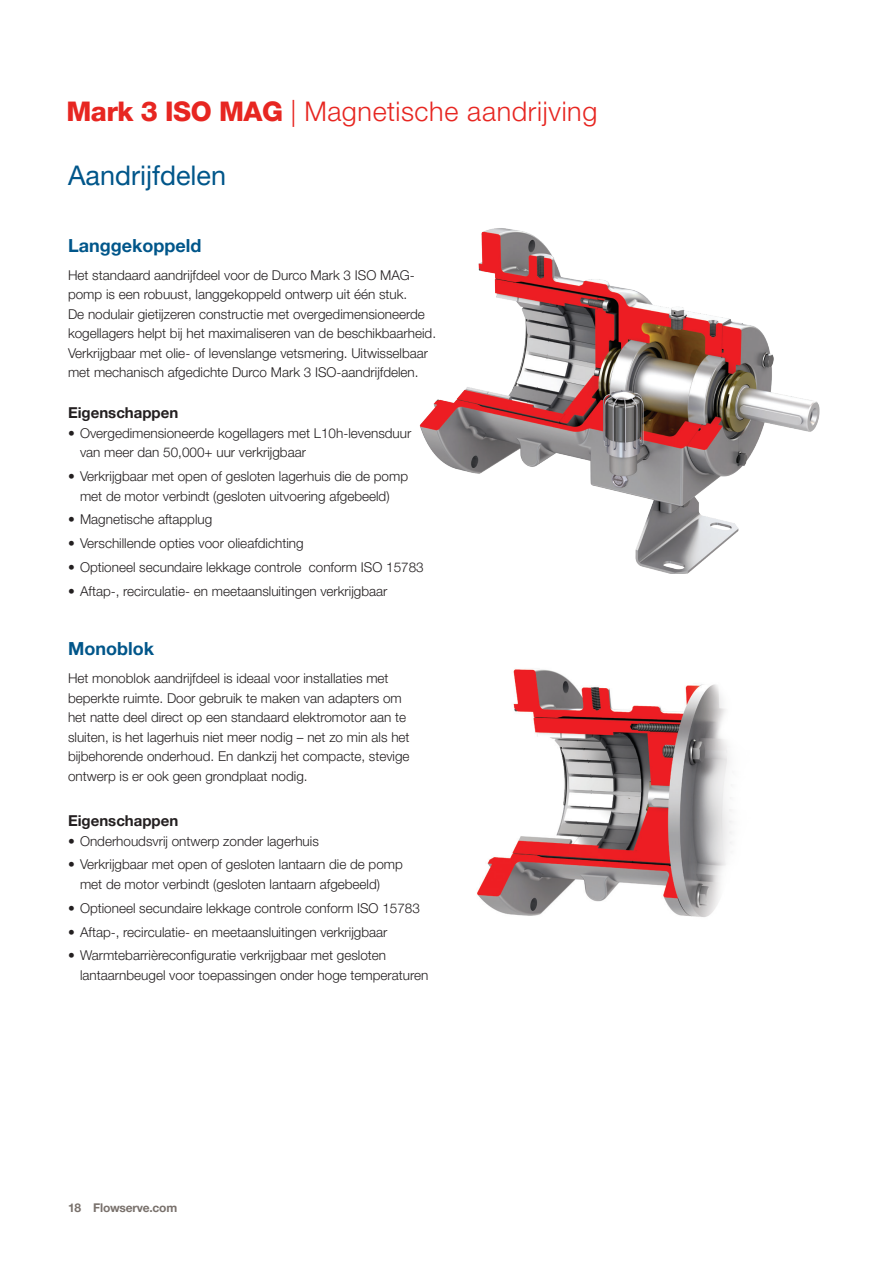
<style>
.page{position:relative;width:893px;height:1263px;background:#fff}
.page>*{position:absolute;margin:0;border:0;box-sizing:border-box;transform-origin:0 0}
.Headline_Level_1__red{font:300 27px "Helvetica Neue LT Pro";letter-spacing:.02em;color:#e72621}
.Headline_Level_2__blue{font:27px "Helvetica Neue LT Pro";color:#00568a}
.Subhead_Level_1__blue{font:700 18px "Helvetica Neue LT Pro";color:#00568a}
.Subhead_Level_2__black{font:700 15px "Helvetica Neue LT Pro";color:#231f20}
.Body_copy{font:300 13.5px/19.5px "Helvetica Neue LT Pro";color:#231f20}
.t1{font:700 12px "Helvetica Neue LT Pro";letter-spacing:-.02em;color:#79716c}
.s1{font-weight:800}
</style>
<div class="page">
<img style="left:419px;top:228px;width:401px;height:345px">
<img style="left:477px;top:669px;width:256px;height:248px">
<p class="Headline_Level_1__red" style="left:67px;top:95px;width:532px"><span class="s1">Mark 3 ISO MAG</span> | Magnetische aandrijving</p>
<p class="Headline_Level_2__blue" style="left:68px;top:159px;width:160px">Aandrijfdelen</p>
<p class="Subhead_Level_1__blue" style="left:68px;top:234px;width:135px">Langgekoppeld</p>
<p class="Body_copy" style="left:68px;top:265px;width:370px">Het standaard aandrijfdeel voor de Durco Mark 3 ISO MAG&shy;pomp is een robuust, langgekoppeld ontwerp uit één stuk.<br>De nodulair gietijzeren constructie met overgedimensioneerde kogellagers helpt bij het maximaliseren van de beschikbaarheid.<br>Verkrijgbaar met olie- of levenslange vetsmering. Uitwisselbaar met mechanisch afgedichte Durco Mark 3 ISO-aandrijfdelen.</p>
<p class="Subhead_Level_2__black" style="left:68px;top:404px;width:112px">Eigenschappen</p>
<p class="Body_copy" style="left:80px;top:423px;width:333px;text-indent:-12px">• Overgedimensioneerde kogellagers met L10h-levensduur van meer dan 50,000+ uur verkrijgbaar</p>
<p class="Body_copy" style="left:68px;top:466px;width:342px;text-align:center">• Verkrijgbaar met open of gesloten lagerhuis die de pomp met de motor verbindt (gesloten uitvoering afgebeeld)</p>
<p class="Body_copy" style="left:68px;top:509px;width:146px">• Magnetische aftapplug</p>
<p class="Body_copy" style="left:68px;top:533px;width:237px">• Verschillende opties voor olieafdichting</p>
<p class="Body_copy" style="left:68px;top:557px;width:357px">• Optioneel secundaire lekkage controle conform ISO 15783</p>
<p class="Body_copy" style="left:68px;top:581px;width:321px">• Aftap-, recirculatie- en meetaansluitingen verkrijgbaar</p>
<p class="Subhead_Level_1__blue" style="left:68px;top:638px;width:87px">Monoblok</p>
<p class="Body_copy" style="left:68px;top:669px;width:343px">Het monoblok aandrijfdeel is ideaal voor installaties met beperkte ruimte. Door gebruik te maken van adapters om het natte deel direct op een standaard elektromotor aan te sluiten, is het lagerhuis niet meer nodig – net zo min als het bijbehorende onderhoud. En dankzij het compacte, stevige ontwerp is er ook geen grondplaat nodig.</p>
<p class="Subhead_Level_2__black" style="left:68px;top:812px;width:112px">Eigenschappen</p>
<p class="Body_copy" style="left:68px;top:831px;width:252px">• Onderhoudsvrij ontwerp zonder lagerhuis</p>
<p class="Body_copy" style="left:80px;top:855px;width:324px;text-indent:-12px">• Verkrijgbaar met open of gesloten lantaarn die de pomp met de motor verbindt (gesloten lantaarn afgebeeld)</p>
<p class="Body_copy" style="left:68px;top:898px;width:353px">• Optioneel secundaire lekkage controle conform ISO 15783</p>
<p class="Body_copy" style="left:68px;top:922px;width:321px">• Aftap-, recirculatie- en meetaansluitingen verkrijgbaar</p>
<p class="Body_copy" style="left:80px;top:945px;width:350px;text-indent:-12px">• Warmtebarrièreconfiguratie verkrijgbaar met gesloten lantaarnbeugel voor toepassingen onder hoge temperaturen</p>
<p class="t1" style="left:68px;top:1200px;width:111px">18 Flowserve.com</p>
</div>
